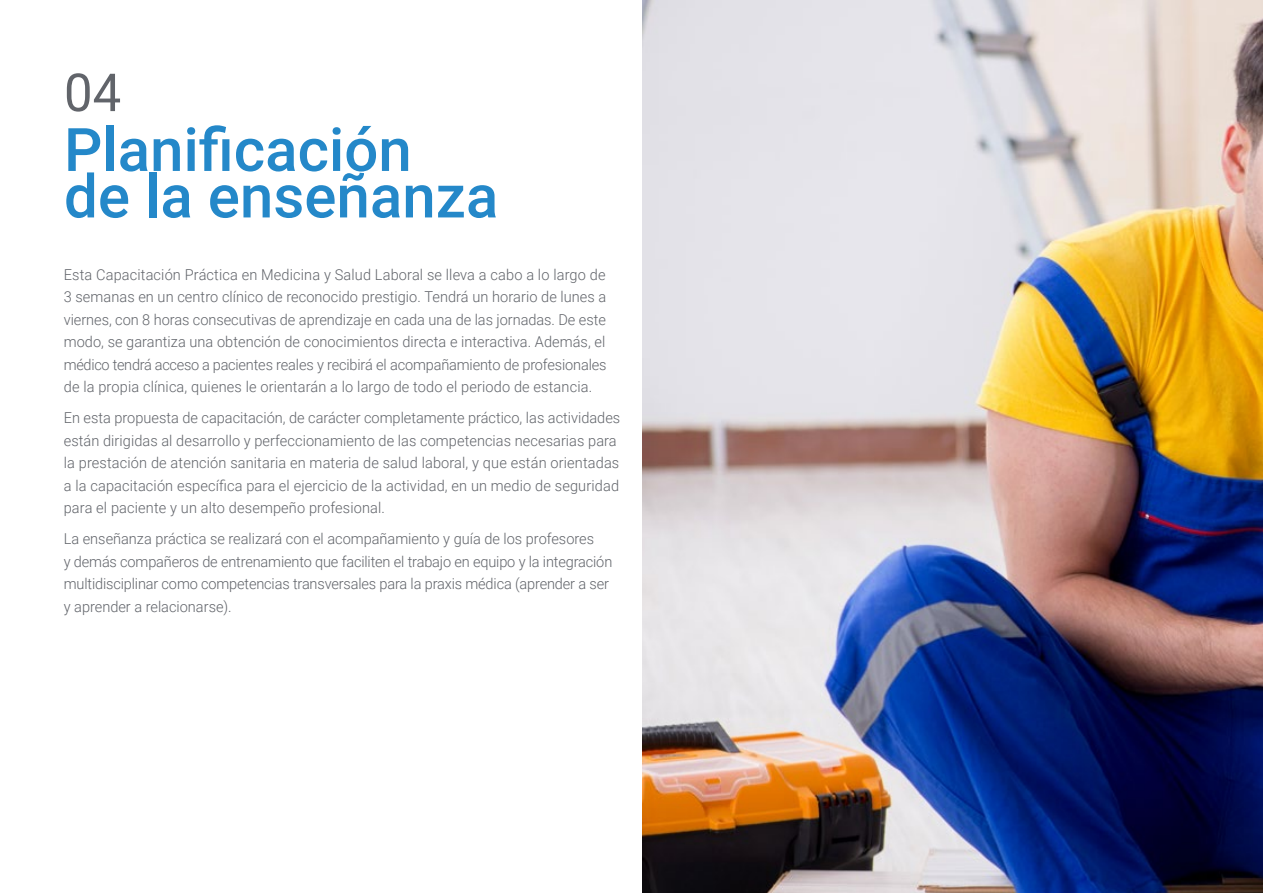
<style>
.page{position:relative;width:1263px;height:893px;background:#fff}
.page>*{position:absolute;margin:0;border:0;box-sizing:border-box;transform-origin:0 0}
.t1{font:500 60px/46.5px "Roboto";color:#2488c9}
.t2{font:52.5px "Roboto";color:#61646a}
.t3{font:300 15px/22.5px "Roboto";color:#61646a}
</style>
<div class="page">
<img style="left:642px;top:0;width:621px;height:893px">
<h2 class="t2" style="left:64px;top:56px;width:59px">04</h2>
<h1 class="t1" style="left:64px;top:124px;width:436px">Planificación<br>de la enseñanza</h1>
<p class="t3" style="left:64px;top:262px;width:544px;text-align:justify">Esta Capacitación Práctica en Medicina y Salud Laboral se lleva a cabo a lo largo de 3 semanas en un centro clínico de reconocido prestigio. Tendrá un horario de lunes a viernes, con 8 horas consecutivas de aprendizaje en cada una de las jornadas. De este modo, se garantiza una obtención de conocimientos directa e interactiva. Además, el médico tendrá acceso a pacientes reales y recibirá el acompañamiento de profesionales de la propia clínica, quienes le orientarán a lo largo de todo el periodo de estancia.</p>
<p class="t3" style="left:64px;top:406px;width:558px">En esta propuesta de capacitación, de carácter completamente práctico, las actividades están dirigidas al desarrollo y perfeccionamiento de las competencias necesarias para la prestación de atención sanitaria en materia de salud laboral, y que están orientadas a la capacitación específica para el ejercicio de la actividad, en un medio de seguridad para el paciente y un alto desempeño profesional.</p>
<p class="t3" style="left:64px;top:527px;width:550px">La enseñanza práctica se realizará con el acompañamiento y guía de los profesores<br>y demás compañeros de entrenamiento que faciliten el trabajo en equipo y la integración multidisciplinar como competencias transversales para la praxis médica (aprender a ser y aprender a relacionarse).</p>
</div>
